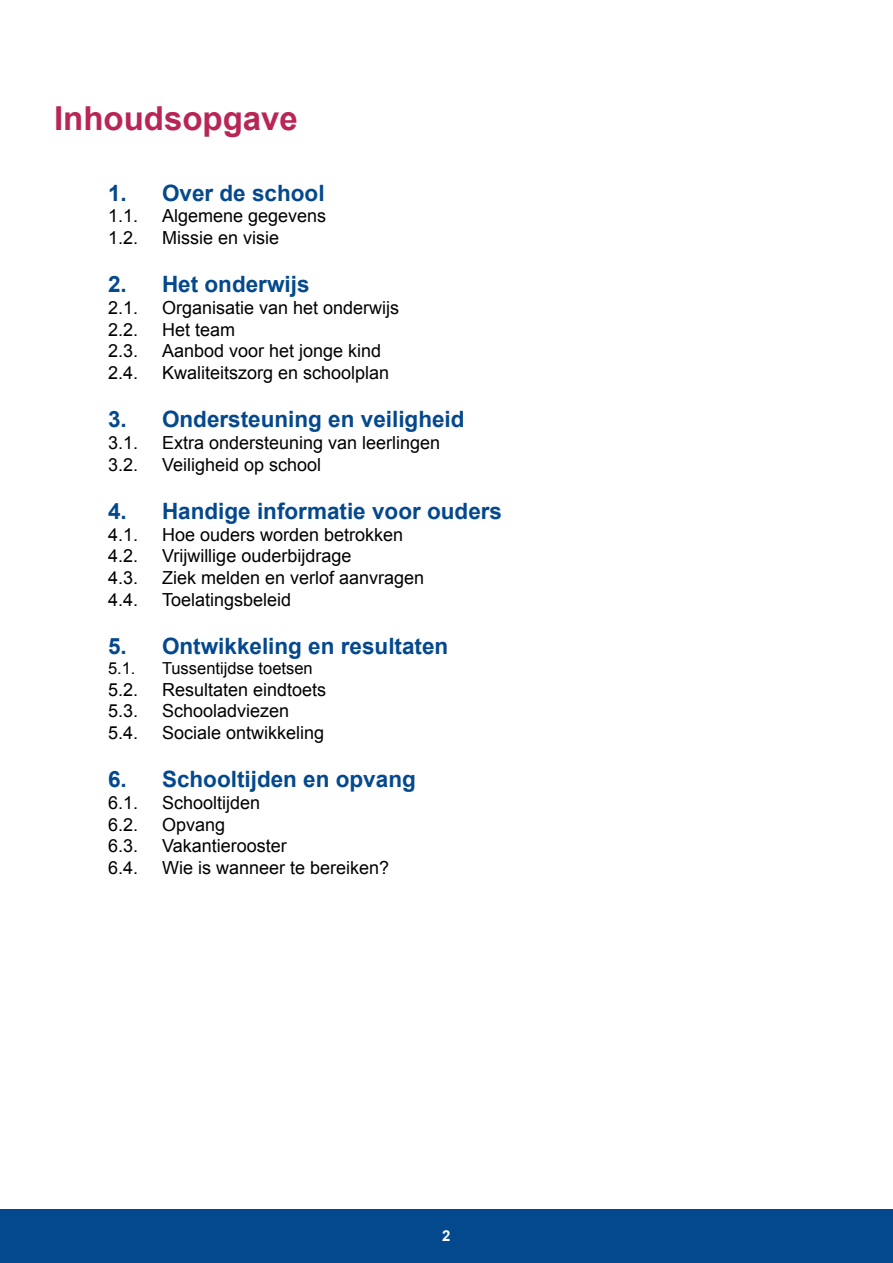
<style>
.page{position:relative;width:893px;height:1263px;background:#fff}
.page>*{position:absolute;margin:0;border:0;box-sizing:border-box;transform-origin:0 0}
.t1{font:700 33px "Arial";color:#b92656}
.t2{font:700 22.5px "Arial";color:#04488d}
.t3{font:18px "Arial";color:#000}
.t4{font:16.5px "Arial";color:#000}
.t5{font:700 15px "Arial";color:#fff}
</style>
<div class="page">
<div style="left:0;top:1209px;width:893px;height:54px;background:#04488d"></div>
<h1 class="t1" style="left:54px;top:97px;width:245px">Inhoudsopgave</h1>
<p class="t2" style="left:108px;top:178px;width:218px">1. Over de school</p>
<p class="t3" style="left:108px;top:204px;width:32px">1.1.</p>
<p class="t3" style="left:162px;top:204px;width:166px">Algemene gegevens</p>
<p class="t3" style="left:108px;top:226px;width:32px">1.2.</p>
<p class="t3" style="left:162px;top:226px;width:119px">Missie en visie</p>
<p class="t2" style="left:108px;top:270px;width:203px">2. Het onderwijs</p>
<p class="t3" style="left:108px;top:296px;width:32px">2.1.</p>
<p class="t3" style="left:162px;top:296px;width:239px">Organisatie van het onderwijs</p>
<p class="t3" style="left:108px;top:317px;width:32px">2.2.</p>
<p class="t3" style="left:162px;top:317px;width:75px">Het team</p>
<p class="t3" style="left:108px;top:339px;width:32px">2.3.</p>
<p class="t3" style="left:162px;top:339px;width:221px">Aanbod voor het jonge kind</p>
<p class="t3" style="left:108px;top:361px;width:32px">2.4.</p>
<p class="t3" style="left:162px;top:361px;width:229px">Kwaliteitszorg en schoolplan</p>
<p class="t2" style="left:108px;top:405px;width:358px">3. Ondersteuning en veiligheid</p>
<p class="t3" style="left:108px;top:431px;width:32px">3.1.</p>
<p class="t3" style="left:162px;top:431px;width:280px">Extra ondersteuning van leerlingen</p>
<p class="t3" style="left:108px;top:452px;width:32px">3.2.</p>
<p class="t3" style="left:162px;top:452px;width:161px">Veiligheid op school</p>
<p class="t2" style="left:108px;top:496px;width:396px">4. Handige informatie voor ouders</p>
<p class="t3" style="left:108px;top:523px;width:32px">4.1.</p>
<p class="t3" style="left:162px;top:523px;width:243px">Hoe ouders worden betrokken</p>
<p class="t3" style="left:108px;top:544px;width:32px">4.2.</p>
<p class="t3" style="left:162px;top:544px;width:191px">Vrijwillige ouderbijdrage</p>
<p class="t3" style="left:108px;top:566px;width:32px">4.3.</p>
<p class="t3" style="left:162px;top:566px;width:264px">Ziek melden en verlof aanvragen</p>
<p class="t3" style="left:108px;top:587px;width:32px">4.4.</p>
<p class="t3" style="left:162px;top:587px;width:131px">Toelatingsbeleid</p>
<p class="t2" style="left:108px;top:631px;width:342px">5. Ontwikkeling en resultaten</p>
<p class="t4" style="left:108px;top:657px;width:29px">5.1.</p>
<p class="t4" style="left:162px;top:657px;width:152px">Tussentijdse toetsen</p>
<p class="t3" style="left:108px;top:677px;width:32px">5.2.</p>
<p class="t3" style="left:162px;top:677px;width:166px">Resultaten eindtoets</p>
<p class="t3" style="left:108px;top:699px;width:32px">5.3.</p>
<p class="t3" style="left:162px;top:699px;width:129px">Schooladviezen</p>
<p class="t3" style="left:108px;top:721px;width:32px">5.4.</p>
<p class="t3" style="left:162px;top:721px;width:164px">Sociale ontwikkeling</p>
<p class="t2" style="left:108px;top:765px;width:309px">6. Schooltijden en opvang</p>
<p class="t3" style="left:108px;top:791px;width:32px">6.1.</p>
<p class="t3" style="left:162px;top:791px;width:100px">Schooltijden</p>
<p class="t3" style="left:108px;top:812px;width:32px">6.2.</p>
<p class="t3" style="left:162px;top:812px;width:65px">Opvang</p>
<p class="t3" style="left:108px;top:834px;width:32px">6.3.</p>
<p class="t3" style="left:162px;top:834px;width:126px">Vakantierooster</p>
<p class="t3" style="left:108px;top:856px;width:32px">6.4.</p>
<p class="t3" style="left:162px;top:856px;width:229px">Wie is wanneer te bereiken?</p>
<p class="t5" style="left:442px;top:1226px;width:10px">2</p>
</div>
